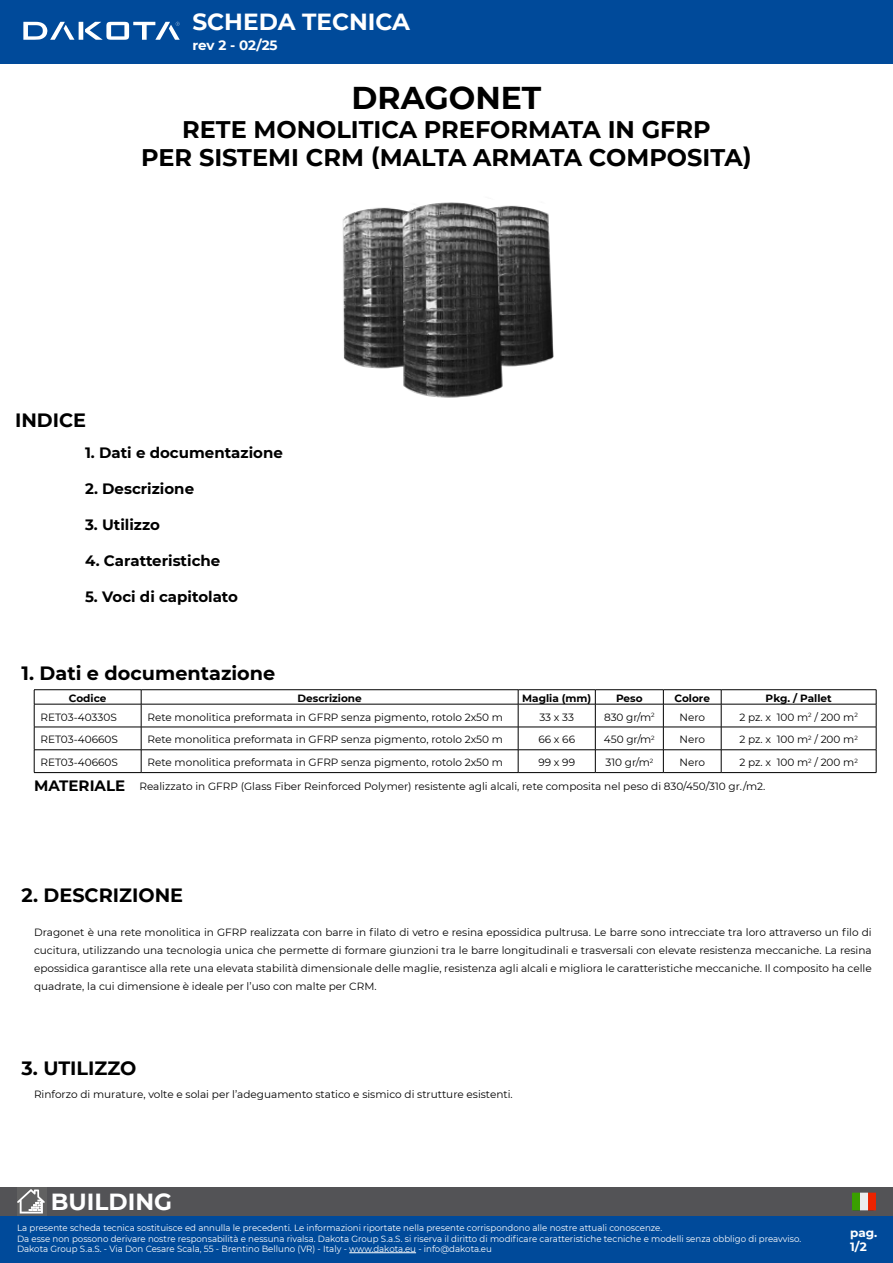
<style>
.page{position:relative;width:893px;height:1263px;background:#fff}
.page>*{position:absolute;margin:0;border:0;box-sizing:border-box;transform-origin:0 0}
.t1{font:700 31.5px "Montserrat";color:#000}
.t2{font:700 24px/28.5px "Montserrat";color:#000;text-align:center}
.t3{font:700 23.25px "Montserrat";color:#fff}
.t4{font:700 19.2px "Montserrat";color:#000}
.t5{font:700 15px "Montserrat";color:#000}
.t6{font:700 13.5px "Montserrat";letter-spacing:-.005em;color:#fff}
.t7{font:700 12px/14.4px "Montserrat";color:#fff}
.t8{font:10.5px/18px "Montserrat";color:#000;text-align:justify}
.t9{font:700 10.5px "Montserrat";color:#000}
.t10{font:9px/10.5px "Montserrat";color:#fff;scale:.96 1}
.s1{font-weight:700;font-size:15px}
</style>
<div class="page">
<div style="left:0;top:0;width:893px;height:64px;background:#004a9a"></div>
<div style="left:0;top:1187px;width:893px;height:29px;background:#535356"></div>
<svg style="left:852px;top:1193px;width:24px;height:17px"></svg>
<svg style="left:17px;top:1187px;width:29px;height:29px"></svg>
<svg style="left:17px;top:1189px;width:28px;height:24px"></svg>
<div style="left:0;top:1216px;width:893px;height:47px;background:#004a9a"></div>
<hr style="left:349px;top:1252px;width:67px;height:1px;background:#fff">
<hr style="left:79px;top:22px;width:4px;height:18px;background:#fff">
<svg style="left:23px;top:22px;width:51px;height:18px"></svg>
<svg style="left:85px;top:22px;width:95px;height:18px"></svg>
<hr style="left:518px;top:727px;width:77px;height:1px;background:#000">
<hr style="left:595px;top:727px;width:68px;height:1px;background:#000">
<hr style="left:663px;top:727px;width:58px;height:1px;background:#000">
<hr style="left:721px;top:727px;width:155px;height:1px;background:#000">
<hr style="left:518px;top:749px;width:77px;height:1px;background:#000">
<hr style="left:595px;top:749px;width:68px;height:1px;background:#000">
<hr style="left:663px;top:749px;width:58px;height:1px;background:#000">
<hr style="left:721px;top:749px;width:155px;height:1px;background:#000">
<hr style="left:518px;top:772px;width:77px;height:1px;background:#000">
<hr style="left:595px;top:772px;width:68px;height:1px;background:#000">
<hr style="left:663px;top:772px;width:58px;height:1px;background:#000">
<hr style="left:721px;top:772px;width:155px;height:1px;background:#000">
<hr style="left:34px;top:689px;width:107px;height:1px;background:#000">
<hr style="left:141px;top:689px;width:377px;height:1px;background:#000">
<hr style="left:518px;top:689px;width:77px;height:1px;background:#000">
<hr style="left:595px;top:689px;width:68px;height:1px;background:#000">
<svg style="left:595px;top:690px;width:1px;height:82px"></svg>
<hr style="left:663px;top:689px;width:58px;height:1px;background:#000">
<svg style="left:663px;top:690px;width:1px;height:82px"></svg>
<hr style="left:721px;top:689px;width:155px;height:1px;background:#000">
<svg style="left:721px;top:690px;width:1px;height:82px"></svg>
<svg style="left:876px;top:690px;width:1px;height:82px"></svg>
<hr style="left:34px;top:704px;width:107px;height:1px;background:#000">
<hr style="left:141px;top:704px;width:377px;height:1px;background:#000">
<hr style="left:518px;top:704px;width:77px;height:1px;background:#000">
<hr style="left:595px;top:704px;width:68px;height:1px;background:#000">
<hr style="left:663px;top:704px;width:58px;height:1px;background:#000">
<hr style="left:721px;top:704px;width:155px;height:1px;background:#000">
<hr style="left:34px;top:727px;width:107px;height:1px;background:#000">
<hr style="left:141px;top:727px;width:377px;height:1px;background:#000">
<hr style="left:34px;top:749px;width:107px;height:1px;background:#000">
<svg style="left:34px;top:690px;width:1px;height:82px"></svg>
<hr style="left:141px;top:749px;width:377px;height:1px;background:#000">
<svg style="left:141px;top:690px;width:1px;height:82px"></svg>
<svg style="left:518px;top:690px;width:1px;height:82px"></svg>
<hr style="left:34px;top:772px;width:107px;height:1px;background:#000">
<hr style="left:141px;top:772px;width:377px;height:1px;background:#000">
<img style="left:518px;top:206px;width:36px;height:160px">
<img style="left:343px;top:207px;width:47px;height:162px">
<img style="left:390px;top:202px;width:128px;height:196px">
<h3 class="t3" style="left:192px;top:5px;width:219px">SCHEDA TECNICA</h3>
<p class="t6" style="left:192px;top:35px;width:87px">rev 2 - 02/25</p>
<h1 class="t1" style="left:352px;top:75px;width:191px">DRAGONET</h1>
<h2 class="t2" style="left:141px;top:114px;width:612px">RETE MONOLITICA PREFORMATA IN GFRP<br>PER SISTEMI CRM (MALTA ARMATA COMPOSITA)</h2>
<h3 class="t4" style="left:15px;top:406px;width:73px">INDICE</h3>
<h3 class="t5" style="left:85px;top:442px;width:199px">1. Dati e documentazione</h3>
<h3 class="t5" style="left:85px;top:478px;width:111px">2. Descrizione</h3>
<h3 class="t5" style="left:85px;top:514px;width:76px">3. Utilizzo</h3>
<h3 class="t5" style="left:85px;top:550px;width:137px">4. Caratteristiche</h3>
<h3 class="t5" style="left:85px;top:586px;width:154px">5. Voci di capitolato</h3>
<h3 class="t4" style="left:22px;top:659px;width:255px">1. Dati e documentazione</h3>
<p class="t9" style="left:69px;top:691px;width:39px">Codice</p>
<p class="t9" style="left:297px;top:691px;width:66px">Descrizione</p>
<p class="t9" style="left:522px;top:691px;width:71px">Maglia (mm)</p>
<p class="t9" style="left:616px;top:691px;width:28px">Peso</p>
<p class="t9" style="left:674px;top:691px;width:37px">Colore</p>
<p class="t9" style="left:766px;top:691px;width:68px">Pkg. / Pallet</p>
<p class="t8" style="left:41px;top:707px;width:78px">RET03-40330S</p>
<p class="t8" style="left:147px;top:707px;width:357px">Rete monolitica preformata in GFRP senza pigmento, rotolo 2x50 m</p>
<p class="t8" style="left:539px;top:707px;width:36px">33 x 33</p>
<p class="t8" style="left:604px;top:707px;width:52px">830 gr/m<sup>2</sup></p>
<p class="t8" style="left:679px;top:707px;width:27px">Nero</p>
<p class="t8" style="left:739px;top:707px;width:120px">2 pz. x 100 m<sup>2</sup> / 200 m<sup>2</sup></p>
<p class="t8" style="left:41px;top:730px;width:79px">RET03-40660S</p>
<p class="t8" style="left:147px;top:730px;width:357px">Rete monolitica preformata in GFRP senza pigmento, rotolo 2x50 m</p>
<p class="t8" style="left:538px;top:730px;width:38px">66 x 66</p>
<p class="t8" style="left:604px;top:730px;width:52px">450 gr/m<sup>2</sup></p>
<p class="t8" style="left:679px;top:730px;width:27px">Nero</p>
<p class="t8" style="left:739px;top:730px;width:120px">2 pz. x 100 m<sup>2</sup> / 200 m<sup>2</sup></p>
<p class="t8" style="left:41px;top:753px;width:79px">RET03-40660S</p>
<p class="t8" style="left:147px;top:753px;width:357px">Rete monolitica preformata in GFRP senza pigmento, rotolo 2x50 m</p>
<p class="t8" style="left:538px;top:753px;width:38px">99 x 99</p>
<p class="t8" style="left:605px;top:753px;width:49px">310 gr/m<sup>2</sup></p>
<p class="t8" style="left:679px;top:753px;width:27px">Nero</p>
<p class="t8" style="left:739px;top:753px;width:120px">2 pz. x 100 m<sup>2</sup> / 200 m<sup>2</sup></p>
<p class="t8" style="left:34px;top:777px;width:733px"><span class="s1">MATERIALE</span> Realizzato in GFRP (Glass Fiber Reinforced Polymer) resistente agli alcali, rete composita nel peso di 830/450/310 gr./m2.</p>
<h3 class="t4" style="left:22px;top:882px;width:163px">2. DESCRIZIONE</h3>
<p class="t8" style="left:34px;top:923px;width:839px">Dragonet è una rete monolitica in GFRP realizzata con barre in filato di vetro e resina epossidica pultrusa. Le barre sono intrecciate tra loro attraverso un filo di cucitura, utilizzando una tecnologia unica che permette di formare giunzioni tra le barre longitudinali e trasversali con elevate resistenza meccaniche. La resina epossidica garantisce alla rete una elevata stabilità dimensionale delle maglie, resistenza agli alcali e migliora le caratteristiche meccaniche. Il composito ha celle quadrate, la cui dimensione è ideale per l’uso con malte per CRM.</p>
<h3 class="t4" style="left:22px;top:1054px;width:116px">3. UTILIZZO</h3>
<p class="t8" style="left:34px;top:1085px;width:480px">Rinforzo di murature, volte e solai per l’adeguamento statico e sismico di strutture esistenti.</p>
<h3 class="t3" style="left:51px;top:1184px;width:123px">BUILDING</h3>
<p class="t10" style="left:17px;top:1222px;width:818px">La presente scheda tecnica sostituisce ed annulla le precedenti. Le informazioni riportate nella presente corrispondono alle nostre attuali conoscenze.<br>Da esse non possono derivare nostre responsabilità e nessuna rivalsa. Dakota Group S.a.S. si riserva il diritto di modificare caratteristiche tecniche e modelli senza obbligo di preavviso.<br>Dakota Group S.a.S. - Via Don Cesare Scala, 55 - Brentino Belluno (VR) - Italy - www.dakota.eu - info@dakota.eu</p>
<p class="t7" style="left:850px;top:1225px;width:29px">pag.<br>1/2</p>
</div>
